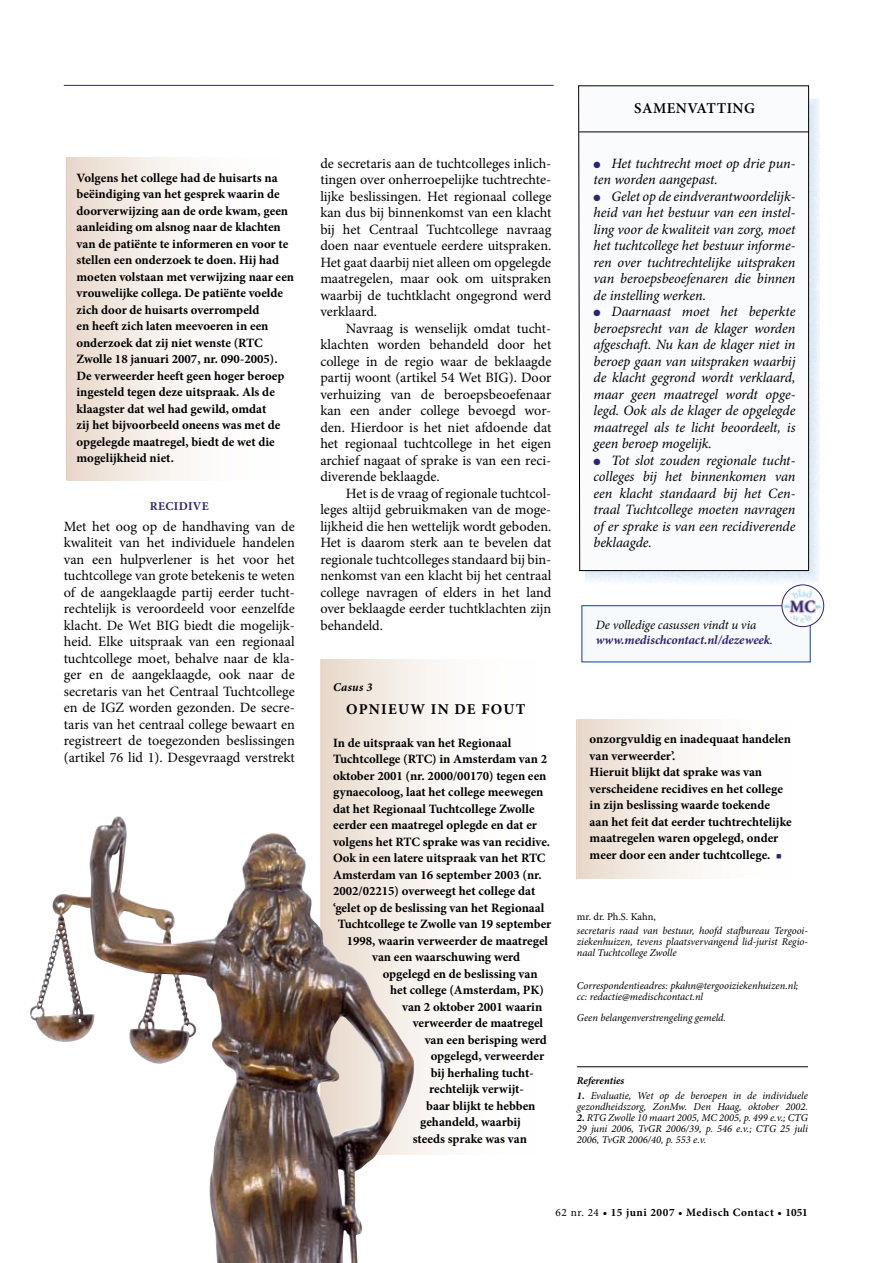
<style>
.page{position:relative;width:893px;height:1263px;background:#fff}
.page>*{position:absolute;margin:0;border:0;box-sizing:border-box;transform-origin:0 0}
.t1{font:700 15px "Minion Pro";letter-spacing:.085em;color:#000}
.t2{font:600 15px "Minion Pro";letter-spacing:.03em;color:#000}
.t3{font:14.25px/16.5px "Minion Pro";color:#000;text-align:justify}
.t4{font:italic 14.25px/16.5px "Minion Pro";letter-spacing:-.005em;color:#000;text-align:justify}
.t5{font:700 12.75px/16.5px "Minion Pro";color:#000}
.t6{font:italic 700 12.75px/15px "Minion Pro";letter-spacing:-.005em;color:#2f2274}
.t7{font:700 12px "Minion Pro";letter-spacing:.03em;color:#2f2274}
.t8{font:italic 700 12px "Minion Pro";letter-spacing:.025em;color:#000}
.t9{font:700 11.25px "Minion Pro";letter-spacing:.05em;color:#000}
.t10{font:italic 10.5px/10.9px "Minion Pro";letter-spacing:-.005em;color:#000;text-align:justify}
.t11{font:10.5px "Minion Pro";letter-spacing:-.005em;color:#000}
.t12{font:italic 700 10.5px "Minion Pro";color:#000}
.s1{color:#2f2274}
.s2{font-weight:400;color:#000}
.s3{font-weight:700}
.s4{font-weight:400}
</style>
<div class="page">
<hr style="left:576px;top:719px;width:2px;height:160px;background:#b14806">
<div style="left:578px;top:719px;width:234px;height:160px;background:linear-gradient(to right,#ecdfd4,#fff)"></div>
<hr style="left:320px;top:659px;width:2px;height:496px;background:#b14806">
<svg style="left:322px;top:660px;width:120px;height:495px"></svg>
<hr style="left:66px;top:157px;width:1px;height:323px;background:#b14806">
<div style="left:68px;top:158px;width:234px;height:322px;background:linear-gradient(to right,#ece0d4,#fff)"></div>
<hr style="left:577px;top:1066px;width:231px;height:1px;background:#000">
<img style="left:584px;top:98px;width:236px;height:489px">
<svg style="left:578px;top:85px;width:231px;height:486px"></svg>
<hr style="left:579px;top:132px;width:230px;height:1px;background:#000">
<hr style="left:64px;top:85px;width:490px;height:1px;background:#2f2274">
<img style="left:30px;top:815px;width:328px;height:448px">
<div style="left:582px;top:606px;width:228px;height:56px;background:#f7fafd"></div>
<div style="left:581px;top:605px;width:230px;height:57px;border:1px solid #0e4096"></div>
<img style="left:782px;top:587px;width:41px;height:37px">
<div style="left:782px;top:585px;width:42px;height:42px;border:1px solid #2f2274;border-radius:50%"></div>
<p class="t5" style="left:77px;top:169px;width:219px">Volgens het college had de huisarts na beëindiging van het gesprek waarin de doorverwijzing aan de orde kwam, geen aanleiding om alsnog naar de klachten van de patiënte te informeren en voor te stellen een onderzoek te doen. Hij had moeten volstaan met verwijzing naar een vrouwelijke collega. De patiënte voelde zich door de huisarts overrompeld<br>en heeft zich laten meevoeren in een onderzoek dat zij niet wenste (RTC Zwolle 18 januari 2007, nr. 090-2005).<br>De verweerder heeft geen hoger beroep ingesteld tegen deze uitspraak. Als de klaagster dat wel had gewild, omdat<br>zij het bijvoorbeeld oneens was met de opgelegde maatregel, biedt de wet die mogelijkheid niet.</p>
<p class="t7" style="left:150px;top:497px;width:9px">Rec</p>
<p class="t7" style="left:174px;top:497px;width:35px">idive</p>
<p class="t3" style="left:64px;top:518px;width:233px">Met het oog op de handhaving van de kwaliteit van het individuele handelen van een hulpverlener is het voor het tuchtcollege van grote betekenis te weten of de aangeklaagde partij eerder tucht&shy;rechtelijk is veroordeeld voor eenzelfde klacht. De Wet BIG biedt die mogelijk&shy;heid. Elke uitspraak van een regionaal tuchtcollege moet, behalve naar de kla&shy;ger en de aangeklaagde, ook naar de secretaris van het Centraal Tuchtcollege en de IGZ worden gezonden. De secre&shy;taris van het centraal college bewaart en registreert de toegezonden beslissingen (artikel 76 lid 1). Desgevraagd verstrekt</p>
<p class="t3" style="left:320px;top:155px;width:233px">de secretaris aan de tuchtcolleges inlich&shy;tingen over onherroepelijke tuchtrechte&shy;lijke beslissingen. Het regionaal college kan dus bij binnenkomst van een klacht bij het Centraal Tuchtcollege navraag doen naar eventuele eerdere uitspraken.<br>Het gaat daarbij niet alleen om opgelegde maatregelen, maar ook om uitspraken waarbij de tuchtklacht ongegrond werd verklaard.</p>
<p class="t3" style="left:320px;top:320px;width:233px;text-indent:26px">Navraag is wenselijk omdat tucht&shy;klachten worden behandeld door het college in de regio waar de beklaagde partij woont (artikel 54 Wet BIG). Door verhuizing van de beroepsbeoefenaar kan een ander college bevoegd wor&shy;den. Hierdoor is het niet afdoende dat het regionaal tuchtcollege in het eigen archief nagaat of sprake is van een reci&shy;diverende beklaagde.</p>
<p class="t3" style="left:320px;top:485px;width:233px;text-indent:26px">Het is de vraag of regionale tuchtcol&shy;leges altijd gebruikmaken van de moge&shy;lijkheid die hen wettelijk wordt geboden.<br>Het is daarom sterk aan te bevelen dat regionale tuchtcolleges standaard bij bin&shy;nenkomst van een klacht bij het centraal college navragen of elders in het land over beklaagde eerder tuchtklachten zijn behandeld.</p>
<p class="t8" style="left:333px;top:679px;width:41px">Casus 3</p>
<p class="t1" style="left:346px;top:698px;width:181px">Opnieuw in de fout</p>
<p class="t5" style="left:333px;top:734px;width:180px">In de uitspraak van het Regionaal</p>
<p class="t5" style="left:333px;top:751px;width:215px">Tuchtcollege (RTC) in Amsterdam van 2</p>
<p class="t5" style="left:333px;top:767px;width:215px">oktober 2001 (nr. 2000/00170) tegen een</p>
<p class="t5" style="left:333px;top:784px;width:212px">gynaecoloog, laat het college meewegen</p>
<p class="t5" style="left:333px;top:800px;width:203px">dat het Regionaal Tuchtcollege Zwolle</p>
<p class="t5" style="left:333px;top:817px;width:205px">eerder een maatregel oplegde en dat er</p>
<p class="t5" style="left:333px;top:833px;width:218px">volgens het RTC sprake was van recidive.</p>
<p class="t5" style="left:333px;top:850px;width:214px">Ook in een latere uitspraak van het RTC</p>
<p class="t5" style="left:333px;top:866px;width:210px">Amsterdam van 16 september 2003 (nr.</p>
<p class="t5" style="left:333px;top:883px;width:204px">2002/02215) overweegt het college dat</p>
<p class="t5" style="left:333px;top:899px;width:213px">‘gelet op de beslissing van het Regionaal</p>
<p class="t5" style="left:338px;top:916px;width:215px">Tuchtcollege te Zwolle van 19 september</p>
<p class="t5" style="left:347px;top:932px;width:203px">1998, waarin verweerder de maatregel</p>
<p class="t5" style="left:372px;top:949px;width:150px">van een waarschuwing werd</p>
<p class="t5" style="left:383px;top:965px;width:156px">opgelegd en de beslissing van</p>
<p class="t5" style="left:390px;top:982px;width:155px">het college (Amsterdam, PK)</p>
<p class="t5" style="left:402px;top:998px;width:142px">van 2 oktober 2001 waarin</p>
<p class="t5" style="left:413px;top:1015px;width:132px">verweerder de maatregel</p>
<p class="t5" style="left:425px;top:1031px;width:124px">van een berisping werd</p>
<p class="t5" style="left:431px;top:1048px;width:115px">opgelegd, verweerder</p>
<p class="t5" style="left:431px;top:1064px;width:104px">bij herhaling tucht-</p>
<p class="t5" style="left:429px;top:1081px;width:90px">rechtelijk verwijt--</p>
<p class="t5" style="left:426px;top:1097px;width:111px">baar blijkt te hebben</p>
<p class="t5" style="left:420px;top:1114px;width:103px">gehandeld, waarbij</p>
<p class="t5" style="left:413px;top:1130px;width:116px">steeds sprake was van</p>
<p class="t2" style="left:634px;top:99px;width:122px">SAMENVATTING</p>
<p class="t4" style="left:594px;top:155px;width:203px"><span class="s1">●</span> Het tuchtrecht moet op drie pun&shy;ten worden aangepast.</p>
<p class="t4" style="left:594px;top:188px;width:203px"><span class="s1">●</span> Gelet op de eindverantwoordelijk&shy;heid van het bestuur van een instel&shy;ling voor de kwaliteit van zorg, moet het tuchtcollege het bestuur informe&shy;ren over tuchtrechtelijke uitspraken van beroepsbeoefenaren die binnen de instelling werken.</p>
<p class="t4" style="left:594px;top:303px;width:203px"><span class="s1">●</span> Daarnaast moet het beperkte beroepsrecht van de klager worden afgeschaft. Nu kan de klager niet in beroep gaan van uitspraken waarbij de klacht gegrond wordt verklaard, maar geen maatregel wordt opge&shy;legd. Ook als de klager de opgelegde maatregel als te licht beoordeelt, is geen beroep mogelijk.</p>
<p class="t4" style="left:594px;top:452px;width:203px"><span class="s1">●</span> Tot slot zouden regionale tucht&shy;colleges bij het binnenkomen van een klacht standaard bij het Cen&shy;traal Tuchtcollege moeten navragen of er sprake is van een recidiverende beklaagde.</p>
<p class="t6" style="left:596px;top:618px;width:179px"><span class="s2">De volledige casussen vindt u via </span>www.medischcontact.nl/dezeweek<span class="s2">.</span></p>
<p class="t5" style="left:590px;top:731px;width:204px">onzorgvuldig en inadequaat handelen van verweerder’.<br>Hieruit blijkt dat sprake was van verscheidene recidives en het college in zijn beslissing waarde toekende aan het feit dat eerder tuchtrechtelijke maatregelen waren opgelegd, onder meer door een ander tuchtcollege. <span class="s1">■</span></p>
<p class="t11" style="left:577px;top:910px;width:81px">mr. dr. Ph.S. Kahn,</p>
<p class="t10" style="left:577px;top:925px;width:233px">secretaris raad van bestuur, hoofd stafbureau Tergooi&shy;ziekenhuizen, tevens plaatsvervangend lid-jurist Regio&shy;naal Tuchtcollege Zwolle</p>
<p class="t10" style="left:577px;top:980px;width:223px">Correspondentieadres: pkahn@tergooiziekenhuizen.nl; cc: redactie@medischcontact.nl</p>
<p class="t10" style="left:577px;top:1012px;width:151px">Geen belangenverstrengeling gemeld.</p>
<p class="t12" style="left:577px;top:1073px;width:49px">Referenties</p>
<p class="t10" style="left:577px;top:1090px;width:233px"><span class="s3">1.</span> Evaluatie, Wet op de beroepen in de individuele gezondheidszorg, ZonMw. Den Haag, oktober 2002.</p>
<p class="t10" style="left:577px;top:1112px;width:233px"><span class="s3">2.</span> RTG Zwolle 10 maart 2005, MC 2005, p. 499 e.v.; CTG 29 juni 2006, TvGR 2006/39, p. 546 e.v.; CTG 25 juli 2006, TvGR 2006/40, p. 553 e.v.</p>
<p class="t9" style="left:556px;top:1204px;width:254px"><span class="s4">62 nr. 24</span> • 15 juni 2007 • Medisch Contact • 1051</p>
</div>
